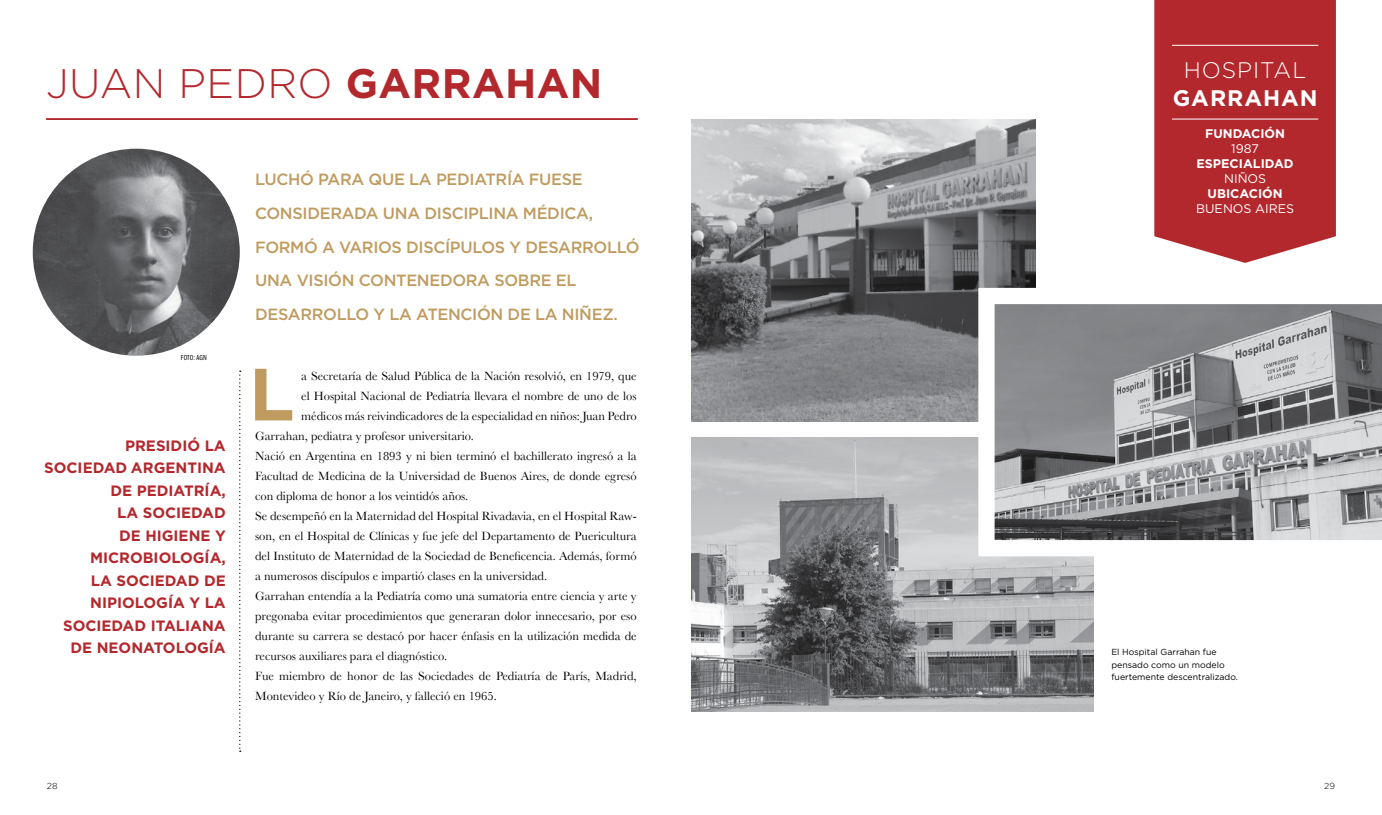
<style>
.page{position:relative;width:1382px;height:815px;background:#fff}
.page>*{position:absolute;margin:0;border:0;box-sizing:border-box;transform-origin:0 0}
.t1{font:700 73.88px "Gotham";color:#bf9b5f}
.t2{font:700 41.25px "Gotham";color:#b3282d}
.t3{font:300 41.25px "Gotham";color:#b3282d}
.t4{font:300 22.5px "Gotham";letter-spacing:.04em;color:#fff}
.t5{font:700 22.5px "Gotham";color:#fff}
.t6{font:500 16.25px/33.8px "Gotham";letter-spacing:-.02em;color:#bf9b5f}
.t7{font:700 15px/22.5px "Gotham";color:#b3282d;text-align:right}
.t8{font:12.5px "Baskerville";color:#000}
.t9{font:700 12.5px "Gotham";color:#fff}
.t10{font:12.5px "Gotham";color:#fff}
.t11{font:8.75px/12.5px "Gotham";color:#000}
.t12{font:300 8.75px "Gotham";color:#000}
.t13{font:7.5px "Franklin Gothic Book Cmpr";letter-spacing:.025em;color:#000}
.s1{font-weight:300}
</style>
<div class="page">
<div style="left:1154px;top:0;width:182px;height:263px;background:#b3282d"></div>
<img style="left:33px;top:149px;width:207px;height:207px;border-radius:104px">
<hr style="left:1172px;top:119px;width:146px;height:1px;background:#fff">
<hr style="left:1172px;top:45px;width:146px;height:1px;background:#fff">
<img style="left:691px;top:119px;width:344px;height:303px">
<img style="left:691px;top:438px;width:402px;height:274px">
<svg style="left:978px;top:288px;width:404px;height:268px"></svg>
<svg style="left:239px;top:371px;width:2px;height:381px"></svg>
<hr style="left:46px;top:118px;width:592px;height:2px;background:#b3282d">
<h2 class="t3" style="left:46px;top:58px;width:162px">JUAN PEDR</h2>
<h2 class="t2" style="left:298px;top:58px;width:306px"><span class="s1">O</span> GARRAHAN</h2>
<p class="t13" style="left:181px;top:353px;width:27px">FOTO: AGN</p>
<p class="t7" style="left:44px;top:434px;width:183px">PRESIDIÓ LA<br>SOCIEDAD ARGENTINA<br>DE PEDIATRÍA,<br>LA SOCIEDAD<br>DE HIGIENE Y<br>MICROBIOLOGÍA,<br>LA SOCIEDAD DE<br>N IPIOLOGÍA Y LA<br>SOCIEDAD ITALIANA<br>DE N EONATOLOGÍA</p>
<h3 class="t6" style="left:255px;top:162px;width:386px">LUCHÓ PARA QUE LA PEDIATRÍA FUESE CONSIDERADA UNA DISCIPLINA MÉDICA, FORMÓ A VARIOS DISCÍPULOS Y DESARROLLÓ UNA VISIÓN CONTENEDORA SOBRE EL DESARROLLO Y LA ATENCIÓN DE LA NIÑ EZ.</h3>
<h1 class="t1" style="left:249px;top:350px;width:39px">L</h1>
<p class="t8" style="left:301px;top:369px;width:337px">a Secretaría de Salud Pública de la Nación resolvió, en 1979, que</p>
<p class="t8" style="left:301px;top:389px;width:337px">el Hospital Nacional de Pediatría llevara el nombre de uno de los</p>
<p class="t8" style="left:301px;top:409px;width:337px">médicos más reivindicadores de la especialidad en niños: Juan Pedro</p>
<p class="t8" style="left:255px;top:429px;width:220px">Garrahan, pediatra y profesor universitario.</p>
<p class="t8" style="left:255px;top:449px;width:383px">Nació en Argentina en 1893 y ni bien terminó el bachillerato ingresó a la</p>
<p class="t8" style="left:255px;top:469px;width:383px">Facultad de Medicina de la Universidad de Buenos Aires, de donde egresó</p>
<p class="t8" style="left:255px;top:489px;width:215px">con diploma de honor a los veintidós años.</p>
<p class="t8" style="left:255px;top:509px;width:383px">Se desempeñó en la Maternidad del Hospital Rivadavia, en el Hospital Raw-</p>
<p class="t8" style="left:255px;top:529px;width:383px">son, en el Hospital de Clínicas y fue jefe del Departamento de Puericultura</p>
<p class="t8" style="left:255px;top:549px;width:383px">del Instituto de Maternidad de la Sociedad de Beneficencia. Además, formó</p>
<p class="t8" style="left:255px;top:569px;width:294px">a numerosos discípulos e impartió clases en la universidad.</p>
<p class="t8" style="left:255px;top:589px;width:383px">Garrahan entendía a la Pediatría como una sumatoria entre ciencia y arte y</p>
<p class="t8" style="left:255px;top:609px;width:383px">pregonaba evitar procedimientos que generaran dolor innecesario, por eso</p>
<p class="t8" style="left:255px;top:629px;width:383px">durante su carrera se destacó por hacer énfasis en la utilización medida de</p>
<p class="t8" style="left:255px;top:649px;width:193px">recursos auxiliares para el diagnóstico.</p>
<p class="t8" style="left:255px;top:669px;width:383px">Fue miembro de honor de las Sociedades de Pediatría de París, Madrid,</p>
<p class="t8" style="left:255px;top:689px;width:243px">Montevideo y Río de Janeiro, y falleció en 1965.</p>
<h3 class="t4" style="left:1184px;top:57px;width:124px">HOSPITAL</h3>
<h3 class="t5" style="left:1173px;top:84px;width:146px">GARRAHAN</h3>
<p class="t9" style="left:1205px;top:126px;width:81px">FUNDACIÓN</p>
<p class="t10" style="left:1231px;top:141px;width:29px">1987</p>
<p class="t9" style="left:1196px;top:156px;width:99px">ESPECIALIDAD</p>
<p class="t10" style="left:1224px;top:171px;width:33px">NIÑOS</p>
<p class="t9" style="left:1207px;top:186px;width:33px">UBICAC</p>
<p class="t9" style="left:1258px;top:186px;width:26px">IÓN</p>
<p class="t10" style="left:1196px;top:201px;width:10px">BUENOS</p>
<p class="t10" style="left:1255px;top:201px;width:9px">AIRES</p>
<p class="t11" style="left:1111px;top:646px;width:128px">El Hospital Garrahan fue pensado como un modelo fuertemente descentralizado.</p>
<p class="t12" style="left:47px;top:782px;width:12px">28</p>
<p class="t12" style="left:1324px;top:782px;width:12px">29</p>
</div>
